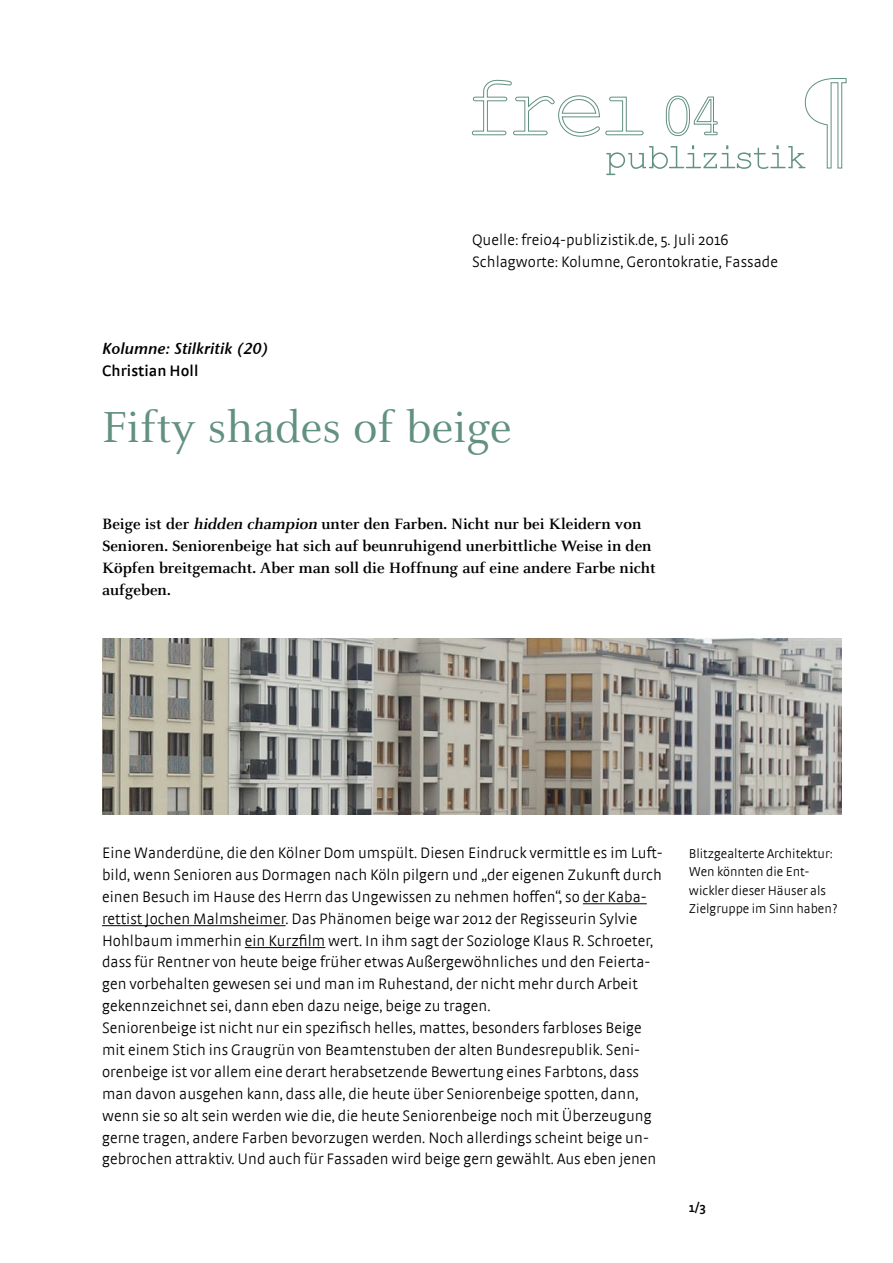
<style>
.page{position:relative;width:893px;height:1263px;background:#fff}
.page>*{position:absolute;margin:0;border:0;box-sizing:border-box;transform-origin:0 0}
.t1{font:48px "Celeste";letter-spacing:.005em;color:#629081}
.t2{font:700 16.5px/21.9px "Celeste";color:#000}
.t3{font:300 15.9px/21.9px "Strada";letter-spacing:.005em;color:#000}
.t4{font:300 15.9px/21.9px "Strada OT";letter-spacing:.005em;color:#000}
.t5{font:15.9px "Stone Sans Sem ITCTT Semi Ita";letter-spacing:.005em;color:#000}
.t6{font:600 15.9px "Strada";letter-spacing:.005em;color:#000}
.t7{font:300 13.5px/18.3px "Strada";color:#000}
.t8{font:600 13.5px "Strada";color:#000}
.s1{font-style:italic}
</style>
<div class="page">
<svg style="left:472px;top:78px;width:374px;height:97px"></svg>
<hr style="left:583px;top:903px;width:64px;height:1px;background:#000">
<hr style="left:102px;top:925px;width:184px;height:1px;background:#000">
<hr style="left:245px;top:947px;width:80px;height:1px;background:#000">
<img style="left:102px;top:639px;width:740px;height:175px">
<p class="t4" style="left:472px;top:229px;width:307px">Quelle: frei04-publizistik.de, 5. Juli 2016<br>Schlagworte: Kolumne, Gerontokratie, Fassade</p>
<p class="t5" style="left:102px;top:336px;width:168px">Kolumne: Stilkritik (20)</p>
<p class="t6" style="left:102px;top:361px;width:98px">Christian Holl</p>
<h1 class="t1" style="left:102px;top:402px;width:411px">Fifty shades of beige</h1>
<p class="t2" style="left:102px;top:514px;width:555px">Beige ist der <span class="s1">hidden champion</span> unter den Farben. Nicht nur bei Kleidern von Senioren. Seniorenbeige hat sich auf beunruhigend unerbittliche Weise in den Köpfen breitgemacht. Aber man soll die Hoffnung auf eine andere Farbe nicht aufgeben.</p>
<p class="t3" style="left:102px;top:841px;width:562px">Eine Wanderdüne, die den Kölner Dom umspült. Diesen Eindruck vermittle es im Luft&shy;bild, wenn Senioren aus Dormagen nach Köln pilgern und „der eigenen Zukunft durch einen Besuch im Hause des Herrn das Ungewissen zu nehmen hoffen“, so der Kaba&shy;rettist Jochen Malmsheimer. Das Phänomen beige war 2012 der Regisseurin Sylvie Hohlbaum immerhin ein Kurzfilm wert. In ihm sagt der Soziologe Klaus R. Schroeter, dass für Rentner von heute beige früher etwas Außergewöhnliches und den Feierta&shy;gen vorbehalten gewesen sei und man im Ruhestand, der nicht mehr durch Arbeit gekennzeichnet sei, dann eben dazu neige, beige zu tragen.<br>Seniorenbeige ist nicht nur ein spezifisch helles, mattes, besonders farbloses Beige mit einem Stich ins Graugrün von Beamtenstuben der alten Bundesrepublik. Seni&shy;orenbeige ist vor allem eine derart herabsetzende Bewertung eines Farbtons, dass man davon ausgehen kann, dass alle, die heute über Seniorenbeige spotten, dann, wenn sie so alt sein werden wie die, die heute Seniorenbeige noch mit Überzeugung gerne tragen, andere Farben bevorzugen werden. Noch allerdings scheint beige un&shy;gebrochen attraktiv. Und auch für Fassaden wird beige gern gewählt. Aus eben jenen</p>
<p class="t7" style="left:689px;top:844px;width:151px">Blitzgealterte Architektur:<br>Wen könnten die Ent&shy;wickler dieser Häuser als<br>Zielgruppe im Sinn haben?</p>
<p class="t8" style="left:689px;top:1199px;width:18px">1/3</p>
</div>
